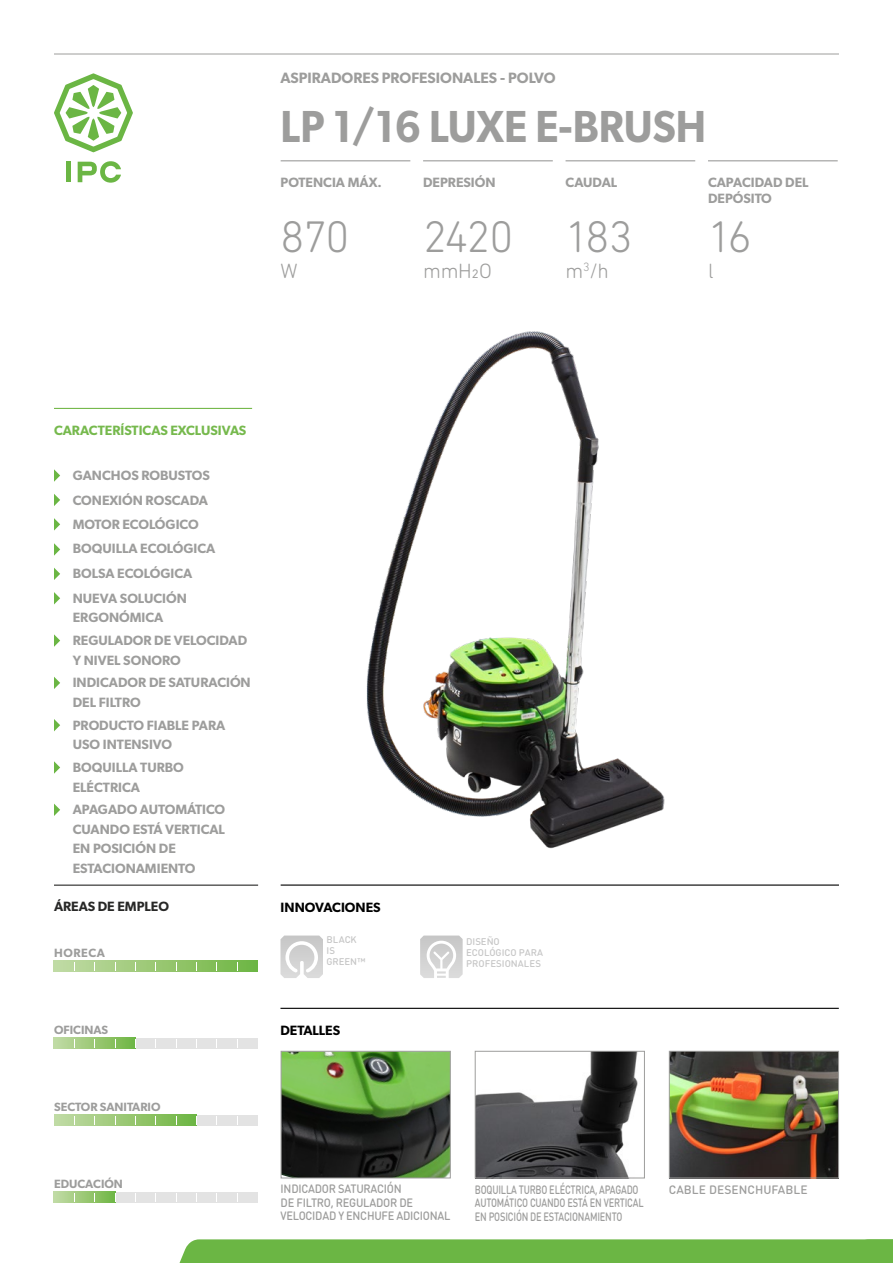
<style>
.page{position:relative;width:893px;height:1263px;background:#fff}
.page>*{position:absolute;margin:0;border:0;box-sizing:border-box;transform-origin:0 0}
.t1{font:600 45px "Gibson";color:#9d9d9c;scale:.93 1}
.t2{font:300 45px "DIN Next Rounded LT Pro";letter-spacing:-.04em;color:#9d9d9c}
.t3{font:300 21px "DIN Next Rounded LT Pro";letter-spacing:-.005em;color:#9d9d9c}
.t4{font:600 15px "Gibson";color:#9d9d9c}
.t5{font:600 13.5px/24.6px "Gibson";color:#9d9d9c}
.t6{font:600 13.5px "Gibson";color:#76b94d}
.t7{font:600 13.5px "Gibson";color:#000}
.t8{font:600 13.5px "Gibson";color:#282827}
.t9{font:500 12px/13.5px "DIN Round Pro";letter-spacing:-.02em;color:#9d9d9c;scale:.77 1}
.t10{font:500 12px/13.5px "DIN Round Pro";letter-spacing:-.02em;color:#9d9d9c;scale:.92 1}
.t11{font:600 12px "Gibson";color:#9d9d9c}
.t12{font:500 12px "DIN Round Pro";letter-spacing:.005em;color:#9d9d9c}
.t13{font:500 9.6px/11.2px "DIN Round Pro";letter-spacing:-.005em;color:#c6c6c6}
</style>
<div class="page">
<hr style="left:54px;top:54px;width:785px;height:1px;background:#9d9d9c">
<div style="left:66px;top:162px;width:5px;height:20px;background:#6bb644"></div>
<svg style="left:78px;top:161px;width:43px;height:22px"></svg>
<svg style="left:54px;top:73px;width:79px;height:79px"></svg>
<div style="left:179px;top:1239px;width:714px;height:24px;background:#6bb644"></div>
<img style="left:283px;top:1053px;width:166px;height:123px">
<div style="left:281px;top:1051px;width:170px;height:127px;border:1px solid #9d9d9c"></div>
<img style="left:477px;top:1053px;width:161px;height:123px">
<div style="left:475px;top:1051px;width:170px;height:127px;border:1px solid #9d9d9c"></div>
<hr style="left:54px;top:408px;width:198px;height:1px;background:#76b94d">
<svg style="left:54px;top:469px;width:6px;height:13px"></svg>
<svg style="left:54px;top:494px;width:6px;height:12px"></svg>
<svg style="left:54px;top:518px;width:6px;height:12px"></svg>
<svg style="left:54px;top:543px;width:6px;height:13px"></svg>
<svg style="left:54px;top:568px;width:6px;height:12px"></svg>
<svg style="left:54px;top:592px;width:6px;height:12px"></svg>
<svg style="left:54px;top:634px;width:6px;height:13px"></svg>
<svg style="left:54px;top:677px;width:6px;height:12px"></svg>
<svg style="left:54px;top:719px;width:6px;height:12px"></svg>
<svg style="left:54px;top:761px;width:6px;height:13px"></svg>
<svg style="left:54px;top:803px;width:6px;height:13px"></svg>
<hr style="left:281px;top:160px;width:129px;height:1px;background:#9d9d9c">
<hr style="left:423px;top:160px;width:130px;height:1px;background:#9d9d9c">
<hr style="left:566px;top:160px;width:129px;height:1px;background:#9d9d9c">
<hr style="left:708px;top:160px;width:130px;height:1px;background:#9d9d9c">
<hr style="left:54px;top:884px;width:204px;height:2px;background:#282827">
<svg style="left:54px;top:961px;width:204px;height:10px;background:#9cca79"></svg>
<div style="left:54px;top:1038px;width:204px;height:10px;background:#e3e3e3"></div>
<svg style="left:54px;top:1038px;width:82px;height:10px"></svg>
<div style="left:54px;top:1115px;width:204px;height:10px;background:#e3e3e3"></div>
<svg style="left:54px;top:1115px;width:142px;height:10px"></svg>
<div style="left:54px;top:1192px;width:204px;height:10px;background:#e3e3e3"></div>
<svg style="left:54px;top:1192px;width:62px;height:10px"></svg>
<img style="left:671px;top:1053px;width:166px;height:123px">
<div style="left:669px;top:1051px;width:170px;height:127px;border:1px solid #9d9d9c"></div>
<img style="left:366px;top:331px;width:299px;height:518px">
<svg style="left:280px;top:935px;width:43px;height:43px"></svg>
<svg style="left:420px;top:935px;width:43px;height:43px"></svg>
<hr style="left:281px;top:884px;width:558px;height:2px;background:#000">
<hr style="left:280px;top:1008px;width:559px;height:1px;background:#000">
<p class="t4" style="left:281px;top:69px;width:276px">ASPIRADORES PROFESIONALES - POLVO</p>
<h1 class="t1" style="left:281px;top:100px;width:459px">LP 1/16 LUXE E-BRUSH</h1>
<p class="t5" style="left:281px;top:170px;width:103px">POTENCIA MÁX.</p>
<p class="t5" style="left:423px;top:170px;width:74px">DEPRESIÓN</p>
<p class="t5" style="left:566px;top:170px;width:53px">CAUDAL</p>
<p class="t5" style="left:708px;top:174px;width:102px;line-height:16.2px">CAPACIDAD DEL<br>DEPÓSITO</p>
<h1 class="t2" style="left:281px;top:211px;width:70px">870</h1>
<h2 class="t3" style="left:281px;top:258px;width:19px">W</h2>
<h1 class="t2" style="left:423px;top:211px;width:92px">2420</h1>
<h2 class="t3" style="left:423px;top:258px;width:70px">mmH2O</h2>
<h1 class="t2" style="left:566px;top:211px;width:69px">183</h1>
<h2 class="t3" style="left:566px;top:258px;width:45px">m<sup>3</sup>/h</h2>
<h1 class="t2" style="left:708px;top:211px;width:45px">16</h1>
<h2 class="t3" style="left:708px;top:258px;width:7px">l</h2>
<p class="t6" style="left:54px;top:422px;width:194px">CARACTERÍSTICAS EXCLUSIVAS</p>
<p class="t5" style="left:73px;top:463px;width:144px">GANCHOS ROBUSTOS<br>CONEXIÓN ROSCADA<br>MOTOR ECOLÓGICO<br>BOQUILLA ECOLÓGICA<br>BOLSA ECOLÓGICA<br>NUEVA SOLUCIÓN</p>
<p class="t5" style="left:73px;top:606px;width:176px;line-height:22.8px">ERGONÓMICA<br>REGULADOR DE VELOCIDAD</p>
<p class="t5" style="left:73px;top:648px;width:180px;line-height:22.8px">Y NIVEL SONORO<br>INDICADOR DE SATURACIÓN</p>
<p class="t5" style="left:73px;top:691px;width:154px;line-height:22.8px">DEL FILTRO<br>PRODUCTO FIABLE PARA</p>
<p class="t5" style="left:73px;top:733px;width:113px;line-height:22.8px">USO INTENSIVO<br>BOQUILLA TURBO</p>
<p class="t5" style="left:73px;top:775px;width:154px;line-height:22.8px">ELÉCTRICA<br>APAGADO AUTOMÁTICO</p>
<p class="t5" style="left:73px;top:819px;width:154px;line-height:19.5px">CUANDO ESTÁ VERTICAL<br>EN POSICIÓN DE<br>ESTACIONAMIENTO</p>
<p class="t8" style="left:54px;top:898px;width:117px">ÁREAS DE EMPLEO</p>
<p class="t11" style="left:54px;top:945px;width:53px">HORECA</p>
<p class="t11" style="left:54px;top:1022px;width:55px">OFICINAS</p>
<p class="t11" style="left:54px;top:1099px;width:108px">SECTOR SANITARIO</p>
<p class="t11" style="left:54px;top:1176px;width:70px">EDUCACIÓN</p>
<p class="t7" style="left:281px;top:899px;width:102px">INNOVACIONES</p>
<p class="t13" style="left:327px;top:933px;width:41px">BLACK<br>IS<br>GREEN™</p>
<p class="t13" style="left:466px;top:935px;width:79px">DISEÑO<br>ECOLÓGICO PARA<br>PROFESIONALES</p>
<p class="t7" style="left:280px;top:1022px;width:61px">DETALLES</p>
<p class="t10" style="left:281px;top:1182px;width:133px">INDICADOR SATURACIÓN</p>
<p class="t12" style="left:669px;top:1181px;width:140px">CABLE DESENCHUFABLE</p>
<p class="t10" style="left:281px;top:1195px;width:186px">DE FILTRO, REGULADOR DE<br>VELOCIDAD Y ENCHUFE ADICIONAL</p>
<p class="t9" style="left:475px;top:1182px;width:221px">BOQUILLA TURBO ELÉCTRICA, APAGADO<br>AUTOMÁTICO CUANDO ESTÁ EN VERTICAL<br>EN POSICIÓN DE ESTACIONAMIENTO</p>
</div>
